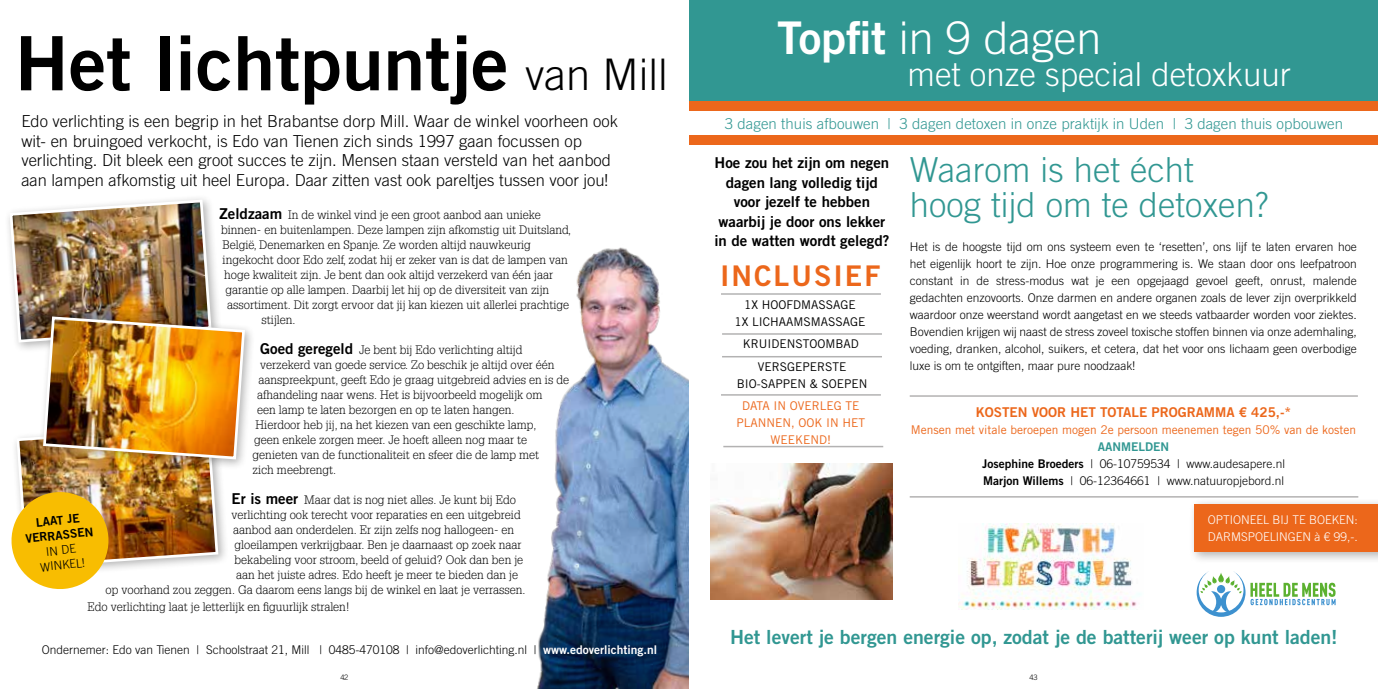
<style>
.page{position:relative;width:1378px;height:689px;background:#fff}
.page>*{position:absolute;margin:0;border:0;box-sizing:border-box;transform-origin:0 0}
.t1{font:75px "Trade Gothic LT Std Bd 2";color:#000}
.t2{font:300 45px "Trade Gothic LT Std";color:#fff}
.t3{font:300 34.5px/34.5px "Trade Gothic LT Std";letter-spacing:.005em;color:#319792}
.t4{font:300 33px "Trade Gothic LT Std";color:#fff}
.t5{font:28.5px "Trade Gothic LT Std Bd 2";letter-spacing:.07em;color:#ec671b}
.t6{font:19.5px "Trade Gothic LT Std Bd 2";color:#319792}
.t7{font:300 16.5px/19.5px "Trade Gothic LT Std";color:#000}
.t8{font:15px/19.5px "Trade Gothic LT Std Bd 2";color:#000;text-align:center}
.t9{font:300 15px "Trade Gothic LT Std";letter-spacing:.005em;color:#319792}
.t10{font:13.5px "Trade Gothic LT Std Bd 2";color:#ec671b}
.t11{font:300 12px "Glypha LT Std";color:#000}
.t12{font:300 12px/17px "Trade Gothic LT Std";color:#000;text-align:center}
.t13{font:12px/17px "Trade Gothic LT Std";color:#ec671b;text-align:center}
.t14{font:12px/17px "Trade Gothic LT Std";color:#000;text-align:center}
.t15{font:300 12px/17px "Trade Gothic LT Std";color:#fff}
.t16{font:12px/15px "Trade Gothic LT Std Bd 2";color:#000;text-align:center}
.t17{font:12px "Trade Gothic LT Std Bd 2";color:#319792}
.t18{font:300 7.5px "Trade Gothic LT Std";color:#000}
.s1{font-family:"Trade Gothic LT Std";font-weight:300;font-size:43.5px}
.s2{font-family:"Trade Gothic LT Std Bd 2";font-weight:400;font-size:15px}
.s3{font-family:"Trade Gothic LT Std Bd 2";font-weight:400;color:#fff}
.s4{font-family:"Trade Gothic LT Std Bd 2";font-weight:400}
</style>
<div class="page">
<img style="left:537px;top:247px;width:152px;height:442px">
<div style="left:37px;top:311px;width:219px;height:159px;background:#000;opacity:.3"></div>
<img style="left:8px;top:198px;width:238px;height:391px">
<div style="left:689px;top:136px;width:689px;height:9px;background:#ec671b"></div>
<div style="left:689px;top:0;width:689px;height:106px;background:#319792"></div>
<div style="left:689px;top:102px;width:689px;height:9px;background:#ec671b"></div>
<div style="left:1188px;top:498px;width:190px;height:66px;background:#000;opacity:.3"></div>
<div style="left:1194px;top:504px;width:184px;height:48px;background:#ec671b"></div>
<img style="left:958px;top:523px;width:183px;height:86px">
<hr style="left:909px;top:395px;width:449px;height:2px;background:#b3b2b2">
<hr style="left:909px;top:496px;width:449px;height:1px;background:#b3b2b2">
<hr style="left:721px;top:293px;width:160px;height:2px;background:#b3b2b2">
<hr style="left:722px;top:333px;width:160px;height:2px;background:#b3b2b2">
<hr style="left:722px;top:356px;width:160px;height:1px;background:#b3b2b2">
<hr style="left:721px;top:394px;width:160px;height:2px;background:#b3b2b2">
<hr style="left:723px;top:446px;width:160px;height:1px;background:#b3b2b2">
<img style="left:710px;top:463px;width:183px;height:137px">
<svg style="left:1196px;top:571px;width:139px;height:46px"></svg>
<h1 class="t1" style="left:15px;top:17px;width:654px">Het lichtpuntje <span class="s1">van Mill</span></h1>
<p class="t7" style="left:21px;top:111px;width:598px">Edo verlichting is een begrip in het Brabantse dorp Mill. Waar de winkel voorheen ook wit- en bruingoed verkocht, is Edo van Tienen zich sinds 1997 gaan focussen op verlichting. Dit bleek een groot succes te zijn. Mensen staan versteld van het aanbod aan lampen afkomstig uit heel Europa. Daar zitten vast ook pareltjes tussen voor jou!</p>
<p class="t11" style="left:220px;top:208px;width:323px"><span class="s2">Zeldzaam</span> In de winkel vind je een groot aanbod aan unieke</p>
<p class="t11" style="left:221px;top:223px;width:351px">binnen- en buitenlampen. Deze lampen zijn afkomstig uit Duitsland,</p>
<p class="t11" style="left:223px;top:238px;width:310px">België, Denemarken en Spanje. Ze worden altijd nauwkeurig</p>
<p class="t11" style="left:223px;top:253px;width:346px">ingekocht door Edo zelf, zodat hij er zeker van is dat de lampen van</p>
<p class="t11" style="left:224px;top:268px;width:330px">hoge kwaliteit zijn. Je bent dan ook altijd verzekerd van één jaar</p>
<p class="t11" style="left:226px;top:283px;width:325px">garantie op alle lampen. Daarbij let hij op de diversiteit van zijn</p>
<p class="t11" style="left:227px;top:298px;width:344px">assortiment. Dit zorgt ervoor dat jij kan kiezen uit allerlei prachtige</p>
<p class="t11" style="left:262px;top:313px;width:35px">stijlen.</p>
<p class="t11" style="left:260px;top:343px;width:264px"><span class="s2">Goed geregeld</span> Je bent bij Edo verlichting altijd</p>
<p class="t11" style="left:260px;top:358px;width:296px">verzekerd van goede service. Zo beschik je altijd over één</p>
<p class="t11" style="left:259px;top:373px;width:312px">aanspreekpunt, geeft Edo je graag uitgebreid advies en is de</p>
<p class="t11" style="left:257px;top:388px;width:287px">afhandeling naar wens. Het is bijvoorbeeld mogelijk om</p>
<p class="t11" style="left:257px;top:403px;width:259px">een lamp te laten bezorgen en op te laten hangen.</p>
<p class="t11" style="left:256px;top:418px;width:282px">Hierdoor heb jij, na het kiezen van een geschikte lamp,</p>
<p class="t11" style="left:254px;top:433px;width:274px">geen enkele zorgen meer. Je hoeft alleen nog maar te</p>
<p class="t11" style="left:253px;top:448px;width:288px">genieten van de functionaliteit en sfeer die de lamp met</p>
<p class="t11" style="left:253px;top:463px;width:85px">zich meebrengt.</p>
<p class="t11" style="left:232px;top:493px;width:286px"><span class="s2">Er is meer</span> Maar dat is nog niet alles. Je kunt bij Edo</p>
<p class="t11" style="left:232px;top:508px;width:290px">verlichting ook terecht voor reparaties en een uitgebreid</p>
<p class="t11" style="left:233px;top:523px;width:283px">aanbod aan onderdelen. Er zijn zelfs nog hallogeen- en</p>
<p class="t11" style="left:235px;top:538px;width:288px">gloeilampen verkrijgbaar. Ben je daarnaast op zoek naar</p>
<p class="t11" style="left:235px;top:553px;width:290px">bekabeling voor stroom, beeld of geluid? Ook dan ben je</p>
<p class="t11" style="left:236px;top:568px;width:283px">aan het juiste adres. Edo heeft je meer te bieden dan je</p>
<p class="t11" style="left:106px;top:583px;width:421px">op voorhand zou zeggen. Ga daarom eens langs bij de winkel en laat je verrassen.</p>
<p class="t11" style="left:88px;top:600px;width:264px">Edo verlichting laat je letterlijk en figuurlijk stralen!</p>
<p class="t16" style="left:23px;top:516px;width:70px;rotate:-6deg">LAAT JE<br>VERRASSEN</p>
<p class="t12" style="left:38px;top:545px;width:46px;line-height:15px;rotate:-6deg">IN DE<br>WINKEL!</p>
<p class="t12" style="left:42px;top:641px;width:617px">Ondernemer: Edo van Tienen | Schoolstraat 21, Mill | 0485-470108 | info@edoverlichting.nl | <span class="s3">www.edoverlichting.nl</span></p>
<h2 class="t2" style="left:777px;top:11px;width:326px"><span class="s4">Topfit</span> in 9 dagen</h2>
<h3 class="t4" style="left:907px;top:55px;width:385px">met onze special detoxkuur</h3>
<p class="t9" style="left:725px;top:114px;width:620px">3 dagen thuis afbouwen | 3 dagen detoxen in onze praktijk in Uden | 3 dagen thuis opbouwen</p>
<h3 class="t3" style="left:909px;top:152px;width:360px">Waarom is het écht hoog tijd om te detoxen?</h3>
<p class="t12" style="left:909px;top:238px;width:449px;text-align:justify">Het is de hoogste tijd om ons systeem even te ‘resetten’, ons lijf te laten ervaren hoe het eigenlijk hoort te zijn. Hoe onze programmering is. We staan door ons leefpatroon constant in de stress-modus wat je een opgejaagd gevoel geeft, onrust, malende gedachten enzovoorts. Onze darmen en andere organen zoals de lever zijn overprikkeld waardoor onze weerstand wordt aangetast en we steeds vatbaarder worden voor ziektes.<br>Bovendien krijgen wij naast de stress zoveel toxische stoffen binnen via onze ademhaling, voeding, dranken, alcohol, suikers, et cetera, dat het voor ons lichaam geen overbodige luxe is om te ontgiften, maar pure noodzaak!</p>
<p class="t10" style="left:976px;top:403px;width:317px">KOSTEN VOOR HET TOTALE PROGRAMMA € 425,-*</p>
<p class="t13" style="left:911px;top:421px;width:447px">Mensen met vitale beroepen mogen 2e persoon meenemen tegen 50% van de kosten</p>
<p class="t17" style="left:1098px;top:439px;width:73px">AANMELDEN</p>
<p class="t12" style="left:982px;top:455px;width:305px;text-align:left"><span class="s4">Josephine Broeders</span> | 06-10759534 | www.audesapere.nl<br><span class="s4">Marjon Willems</span> | 06-12364661 | www.natuuropjebord.nl</p>
<p class="t15" style="left:1207px;top:511px;width:152px">OPTIONEEL BIJ TE BOEKEN:<br>DARMSPOELINGEN à € 99,-.</p>
<p class="t8" style="left:714px;top:153px;width:176px">Hoe zou het zijn om negen dagen lang volledig tijd voor jezelf te hebben waarbij je door ons lekker in de watten wordt gelegd?</p>
<h3 class="t5" style="left:720px;top:258px;width:162px">INCLUSIEF</h3>
<p class="t14" style="left:734px;top:296px;width:132px">1X HOOFDMASSAGE<br>1X LICHAAMSMASSAGE</p>
<p class="t14" style="left:743px;top:332px;width:118px;line-height:23.5px">KRUIDENSTOOMBAD<br>VERSGEPERSTE</p>
<p class="t14" style="left:737px;top:375px;width:132px">BIO-SAPPEN &amp; SOEPEN</p>
<p class="t13" style="left:736px;top:397px;width:130px">DATA IN OVERLEG TE<br>PLANNEN, OOK IN HET<br>WEEKEND!</p>
<h3 class="t6" style="left:730px;top:625px;width:609px">Het levert je bergen energie op, zodat je de batterij weer op kunt laden!</h3>
<p class="t18" style="left:340px;top:672px;width:9px">42</p>
<p class="t18" style="left:1029px;top:672px;width:10px">43</p>
</div>
